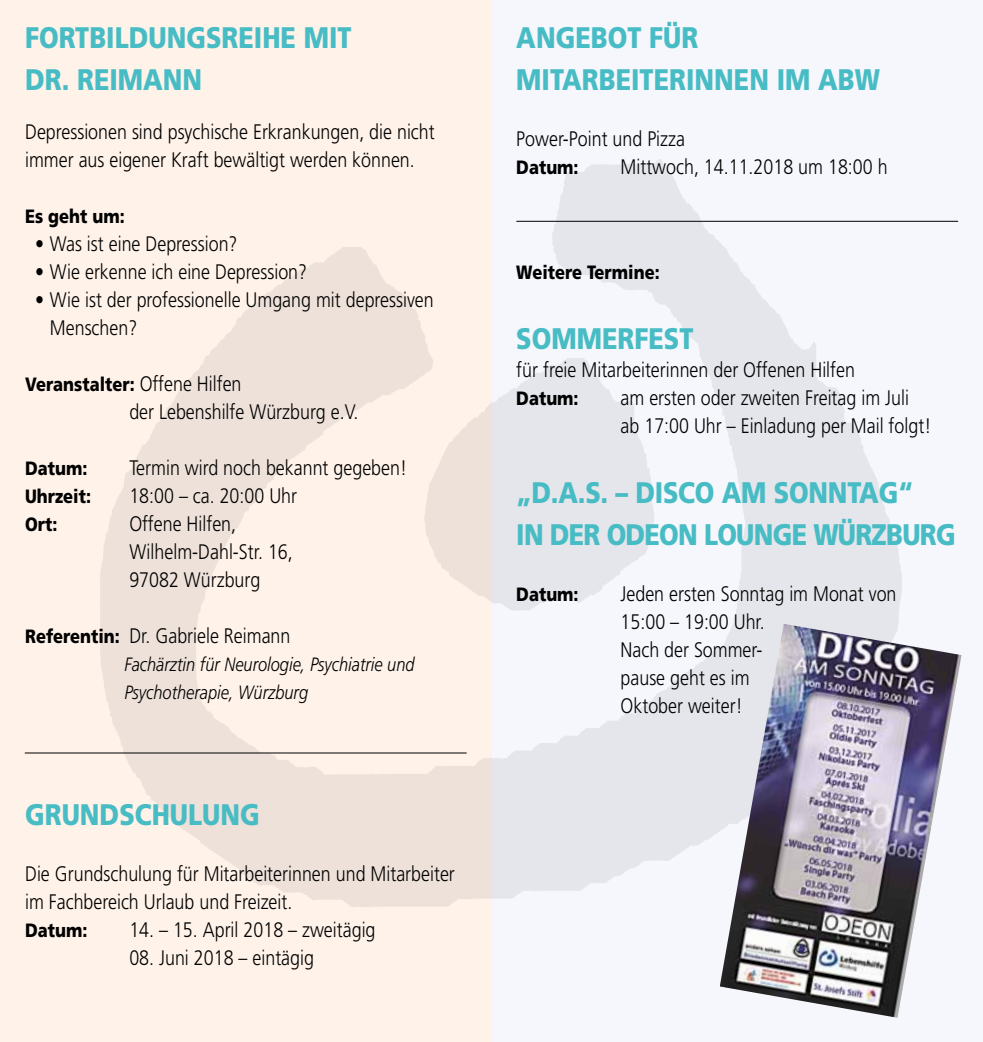
<style>
.page{position:relative;width:983px;height:1042px;background:#fff}
.page>*{position:absolute;margin:0;border:0;box-sizing:border-box;transform-origin:0 0}
.t1{font:900 29.75px/42px "Frutiger";color:#48bcc4;scale:.85 1}
.t2{font:900 29.75px/42px "Frutiger";letter-spacing:-.03em;color:#48bcc4;scale:.85 1}
.t3{font:300 21px/28px "Frutiger";color:#000;scale:.85 1}
.t4{font:900 19.25px "Frutiger";color:#000;scale:.85 1}
.t5{font:italic 300 19.25px/28px "Frutiger";color:#000;scale:.85 1}
.s1{font-weight:300;font-size:21px}
.s2{font-weight:900;font-size:19.25px}
</style>
<div class="page">
<div style="left:491px;top:0;width:491px;height:1042px;background:#f6f7fc"></div>
<div style="left:0;top:0;width:491px;height:1042px;background:#fef2e9"></div>
<img style="left:26px;top:109px;width:931px;height:862px">
<hr style="left:25px;top:752px;width:441px;height:1px;background:#000">
<hr style="left:516px;top:221px;width:441px;height:1px;background:#000">
<img style="left:719px;top:624px;width:242px;height:394px">
<h1 class="t1" style="left:25px;top:16px;width:385px">FORTBILDUNGSREIHE MIT<br>DR. REIMANN</h1>
<p class="t3" style="left:25px;top:118px;width:483px">Depressionen sind psychische Erkrankungen, die nicht immer aus eigener Kraft bewältigt werden können.</p>
<p class="t4" style="left:25px;top:205px;width:119px">ES GEHT UM:</p>
<p class="t3" style="left:35px;top:230px;width:240px">• Was ist eine Depression?</p>
<p class="t3" style="left:35px;top:258px;width:321px">• Wie erkenne ich eine Depression?</p>
<p class="t3" style="left:50px;top:286px;width:453px;text-indent:-15px">• Wie ist der professionelle Umgang mit depressiven<br>Menschen?</p>
<p class="t4" style="left:25px;top:373px;width:256px">VERANSTALTER: <span class="s1">Offene Hilfen</span></p>
<p class="t3" style="left:129px;top:398px;width:271px">der Lebenshilfe Würzburg e.V.</p>
<p class="t4" style="left:25px;top:457px;width:75px">DATUM:</p>
<p class="t3" style="left:129px;top:454px;width:328px">Termin wird noch bekannt gegeben!</p>
<p class="t4" style="left:25px;top:485px;width:79px">UHRZEIT:</p>
<p class="t3" style="left:129px;top:482px;width:199px">18:00 – ca. 20:00 Uhr</p>
<p class="t4" style="left:25px;top:513px;width:39px">ORT:</p>
<p class="t3" style="left:129px;top:510px;width:194px">Offene Hilfen,<br>Wilhelm-Dahl-Str. 16,<br>97082 Würzburg</p>
<p class="t3" style="left:25px;top:622px;width:313px"><span class="s2">REFERENTIN:</span> Dr. Gabriele Reimann</p>
<p class="t5" style="left:124px;top:650px;width:343px">Fachärztin für Neurologie, Psychiatrie und<br>Psychotherapie, Würzburg</p>
<h1 class="t1" style="left:25px;top:793px;width:278px">GRUNDSCHULUNG</h1>
<p class="t3" style="left:25px;top:860px;width:507px">Die Grundschulung für Mitarbeiterinnen und Mitarbeiter im Fachbereich Urlaub und Freizeit.</p>
<p class="t4" style="left:25px;top:919px;width:75px">DATUM:</p>
<p class="t3" style="left:129px;top:916px;width:291px">14. – 15. April 2018 – zweitägig</p>
<p class="t3" style="left:129px;top:944px;width:219px">08. Juni 2018 – eintägig</p>
<h1 class="t1" style="left:516px;top:16px;width:429px">ANGEBOT FÜR<br>MITARBEITERINNEN IM ABW</h1>
<p class="t3" style="left:516px;top:125px;width:200px">Power-Point und Pizza</p>
<p class="t4" style="left:516px;top:156px;width:75px">DATUM:</p>
<p class="t3" style="left:620px;top:153px;width:315px">Mittwoch, 14.11.2018 um 18:00 h</p>
<p class="t4" style="left:516px;top:261px;width:170px">WEITERE TERMINE:</p>
<h1 class="t1" style="left:516px;top:317px;width:210px">SOMMERFEST</h1>
<p class="t3" style="left:516px;top:356px;width:400px">für freie Mitarbeiterinnen der Offenen Hilfen</p>
<p class="t4" style="left:516px;top:387px;width:75px">DATUM:</p>
<p class="t3" style="left:620px;top:384px;width:367px">am ersten oder zweiten Freitag im Juli ab 17:00 Uhr – Einladung per Mail folgt!</p>
<h1 class="t2" style="left:516px;top:471px;width:518px">„D.A.S. – DISCO AM SONNTAG“<br>IN DER ODEON LOUNGE WÜRZBURG</h1>
<p class="t4" style="left:516px;top:583px;width:75px">DATUM:</p>
<p class="t3" style="left:620px;top:580px;width:326px">Jeden ersten Sonntag im Monat von<br>15:00 – 19:00 Uhr.<br>Nach der Sommer-<br>pause geht es im<br>Oktober weiter!</p>
</div>
